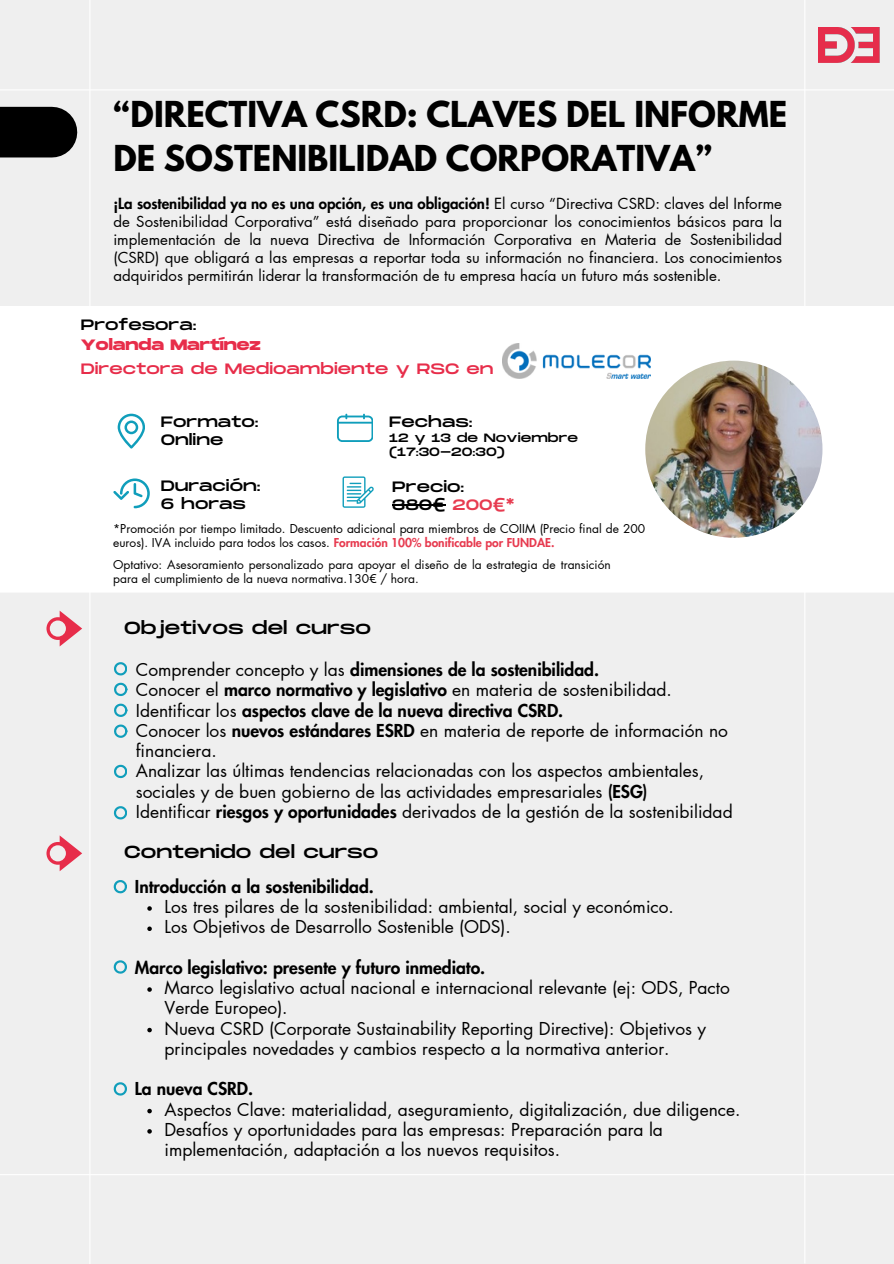
<style>
.page{position:relative;width:894px;height:1264px;background:#fff}
.page>*{position:absolute;margin:0;border:0;box-sizing:border-box;transform-origin:0 0}
.t1{font:700 31.65px/43.8px "League Spartan";color:#000}
.t2{font:17.4px/20.2px "Futura LT Pro";color:#000}
.t3{font:800 17.4px "Futura LT Pro";color:#000}
.t4{font:17.4px "Monument Extended";color:#000}
.t5{font:15px/18px "Futura LT Pro";color:#000;text-align:justify}
.t6{font:15px/18px "Monument Extended";color:#000}
.t7{font:15px "Monument Extended";color:#e72d4a}
.t8{font:700 15px/20.2px "Monument Extended";color:#e72d4a}
.t9{font:12px/14px "Futura LT Pro";color:#000}
.t10{font:12px/14px "Monument Extended";color:#000}
.s1{font-weight:800}
.s2{font-weight:400;color:#000}
.s3{color:#e73b50}
.s4{font-weight:800;color:#e73b50}
</style>
<div class="page">
<div style="left:0;top:0;width:893px;height:1263px;background:#efefef"></div>
<div style="left:0;top:107px;width:52px;height:50px;background:#000"></div>
<hr style="left:804px;top:0;width:1px;height:1263px;background:#fff">
<hr style="left:0;top:89px;width:893px;height:1px;background:#fff">
<hr style="left:0;top:1174px;width:893px;height:1px;background:#fff">
<img style="left:818px;top:28px;width:62px;height:35px">
<hr style="left:89px;top:0;width:1px;height:1263px;background:#fff">
<div style="left:0;top:306px;width:893px;height:286px;background:#fff"></div>
<svg style="left:337px;top:413px;width:36px;height:29px"></svg>
<svg style="left:113px;top:478px;width:36px;height:30px"></svg>
<svg style="left:118px;top:413px;width:27px;height:35px"></svg>
<img style="left:645px;top:360px;width:177px;height:178px;border-radius:50%">
<svg style="left:342px;top:476px;width:32px;height:32px"></svg>
<img style="left:502px;top:344px;width:148px;height:35px">
<hr style="left:392px;top:504px;width:53px;height:1px;background:#000">
<svg style="left:114px;top:662px;width:13px;height:14px"></svg>
<svg style="left:114px;top:682px;width:13px;height:14px"></svg>
<svg style="left:114px;top:703px;width:13px;height:14px"></svg>
<svg style="left:114px;top:724px;width:13px;height:14px"></svg>
<svg style="left:46px;top:610px;width:36px;height:36px"></svg>
<svg style="left:114px;top:764px;width:13px;height:14px"></svg>
<svg style="left:113px;top:806px;width:14px;height:13px"></svg>
<svg style="left:46px;top:835px;width:36px;height:36px"></svg>
<svg style="left:147px;top:906px;width:5px;height:4px"></svg>
<svg style="left:147px;top:926px;width:5px;height:5px"></svg>
<svg style="left:147px;top:987px;width:5px;height:4px"></svg>
<svg style="left:147px;top:1027px;width:5px;height:5px"></svg>
<svg style="left:147px;top:1108px;width:5px;height:5px"></svg>
<svg style="left:147px;top:1129px;width:5px;height:4px"></svg>
<svg style="left:113px;top:880px;width:14px;height:13px"></svg>
<svg style="left:113px;top:960px;width:14px;height:14px"></svg>
<svg style="left:113px;top:1082px;width:14px;height:13px"></svg>
<h4 class="t1" style="left:113px;top:96px;width:675px">“DIRECTIVA CSRD: CLAVES DEL INFORME<br>DE SOSTENIBILIDAD CORPORATIVA”</h4>
<p class="t5" style="left:113px;top:195px;width:670px"><span class="s1">¡La sostenibilidad ya no es una opción, es una obligación!</span> El curso “Directiva CSRD: claves del Informe de Sostenibilidad Corporativa” está diseñado para proporcionar los conocimientos básicos para la implementación de la nueva Directiva de Información Corporativa en Materia de Sostenibilidad (CSRD) que obligará a las empresas a reportar toda su información no financiera. Los conocimientos adquiridos permitirán liderar la transformación de tu empresa hacía un futuro más sostenible.</p>
<h4 class="t8" style="left:81px;top:315px;width:181px"><span class="s2">Profesora:<br></span>Yolanda Martínez</h4>
<h4 class="t7" style="left:81px;top:360px;width:414px">Directora de Medioambiente y RSC en</h4>
<p class="t6" style="left:161px;top:413px;width:99px">Formato:<br>Online</p>
<p class="t6" style="left:161px;top:478px;width:101px">Duración:<br>6 horas</p>
<p class="t6" style="left:389px;top:413px;width:85px">Fechas:</p>
<p class="t10" style="left:389px;top:431px;width:190px">12 y 13 de Noviembre (17:30-20:30)</p>
<h4 class="t6" style="left:392px;top:478px;width:124px">Precio:<br>380€ <span class="s3">200€*</span></h4>
<h4 class="t9" style="left:113px;top:522px;width:533px">*Promoción por tiempo limitado. Descuento adicional para miembros de COIIM (Precio final de 200 euros). IVA incluido para todos los casos. <span class="s4">Formación 100% bonificable por FUNDAE.</span></h4>
<p class="t9" style="left:113px;top:558px;width:499px">Optativo: Asesoramiento personalizado para apoyar el diseño de la estrategia de transición para el cumplimiento de la nueva normativa.130€ / hora.</p>
<p class="t4" style="left:124px;top:618px;width:248px">Objetivos del curso</p>
<p class="t2" style="left:136px;top:660px;width:598px">Comprender concepto y las <span class="s1">dimensiones de la sostenibilidad.<br></span>Conocer el <span class="s1">marco normativo y legislativo</span> en materia de sostenibilidad.<br>Identificar los <span class="s1">aspectos clave de la nueva directiva CSRD.<br></span>Conocer los <span class="s1">nuevos estándares ESRD</span> en materia de reporte de información no financiera.<br>Analizar las últimas tendencias relacionadas con los aspectos ambientales, sociales y de buen gobierno de las actividades empresariales <span class="s1">(ESG)<br></span>Identificar <span class="s1">riesgos y oportunidades</span> derivados de la gestión de la sostenibilidad</p>
<p class="t4" style="left:124px;top:842px;width:255px">Contenido del curso</p>
<p class="t3" style="left:135px;top:878px;width:240px">Introducción a la sostenibilidad.</p>
<h3 class="t2" style="left:164px;top:897px;width:511px">Los tres pilares de la sostenibilidad: ambiental, social y económico.</h3>
<h3 class="t2" style="left:164px;top:917px;width:348px">Los Objetivos de Desarrollo Sostenible (ODS).</h3>
<p class="t3" style="left:135px;top:959px;width:352px">Marco legislativo: presente y futuro inmediato.</p>
<p class="t2" style="left:164px;top:978px;width:566px">Marco legislativo actual nacional e internacional relevante (ej: ODS, Pacto<br>Verde Europeo).</p>
<p class="t2" style="left:164px;top:1018px;width:543px">Nueva CSRD (Corporate Sustainability Reporting Directive): Objetivos y principales novedades y cambios respecto a la normativa anterior.</p>
<p class="t3" style="left:135px;top:1080px;width:120px">La nueva CSRD.</p>
<p class="t2" style="left:164px;top:1099px;width:577px">Aspectos Clave: materialidad, aseguramiento, digitalización, due diligence.</p>
<p class="t2" style="left:164px;top:1120px;width:500px">Desafíos y oportunidades para las empresas: Preparación para la implementación, adaptación a los nuevos requisitos.</p>
</div>
